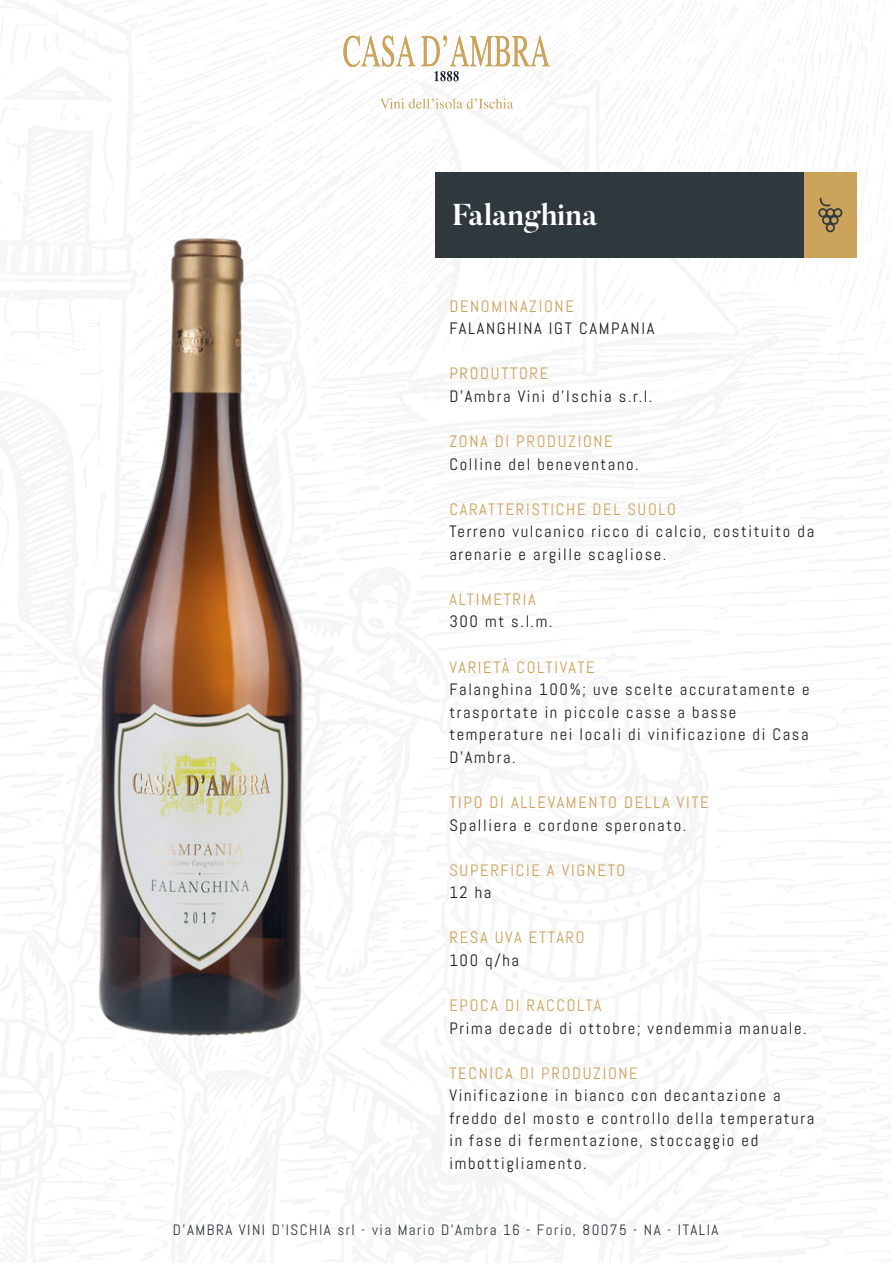
<style>
.page{position:relative;width:893px;height:1263px;background:#fff}
.page>*{position:absolute;margin:0;border:0;box-sizing:border-box;transform-origin:0 0}
.t1{font:700 30px "Butler";color:#fff}
.t2{font:16.5px/22.5px "Abel";letter-spacing:.1em;color:#1d1d1b}
.t3{font:16.5px "Abel";letter-spacing:.1em;color:#cba35b}
.t4{font:15px "Abel";letter-spacing:.1em;color:#2e383d}
</style>
<div class="page">
<div style="left:435px;top:173px;width:369px;height:85px;background:#2e383d"></div>
<div style="left:804px;top:173px;width:52px;height:85px;background:#cba35b"></div>
<svg style="left:818px;top:198px;width:24px;height:34px"></svg>
<svg style="left:343px;top:36px;width:72px;height:31px"></svg>
<svg style="left:421px;top:36px;width:128px;height:45px"></svg>
<svg style="left:380px;top:98px;width:133px;height:11px"></svg>
<img style="left:98px;top:172px;width:399px;height:865px">
<h1 class="t1" style="left:453px;top:195px;width:146px">Falanghina</h1>
<p class="t3" style="left:449px;top:295px;width:126px">DENOMINAZIONE</p>
<p class="t2" style="left:449px;top:317px;width:206px">FALANGHINA IGT CAMPANIA</p>
<p class="t3" style="left:449px;top:363px;width:100px">PRODUTTORE</p>
<p class="t2" style="left:449px;top:385px;width:204px">D’Ambra Vini d’Ischia s.r.l.</p>
<p class="t3" style="left:449px;top:431px;width:165px">ZONA DI PRODUZIONE</p>
<p class="t2" style="left:449px;top:453px;width:191px">Colline del beneventano.</p>
<p class="t3" style="left:449px;top:498px;width:228px">CARATTERISTICHE DEL SUOLO</p>
<p class="t2" style="left:449px;top:520px;width:366px">Terreno vulcanico ricco di calcio, costituito da arenarie e argille scagliose.</p>
<p class="t3" style="left:449px;top:589px;width:88px">ALTIMETRIA</p>
<p class="t2" style="left:449px;top:611px;width:105px">300 mt s.l.m.</p>
<p class="t3" style="left:449px;top:656px;width:147px">VARIETÀ COLTIVATE</p>
<p class="t2" style="left:449px;top:678px;width:362px">Falanghina 100%; uve scelte accuratamente e trasportate in piccole casse a basse temperature nei locali di vinificazione di Casa D’Ambra.</p>
<p class="t3" style="left:449px;top:792px;width:261px">TIPO DI ALLEVAMENTO DELLA VITE</p>
<p class="t2" style="left:449px;top:814px;width:238px">Spalliera e cordone speronato.</p>
<p class="t3" style="left:449px;top:859px;width:177px">SUPERFICIE A VIGNETO</p>
<p class="t2" style="left:449px;top:881px;width:44px">12 ha</p>
<p class="t3" style="left:449px;top:927px;width:137px">RESA UVA ETTARO</p>
<p class="t2" style="left:449px;top:949px;width:71px">100 q/ha</p>
<p class="t3" style="left:449px;top:995px;width:153px">EPOCA DI RACCOLTA</p>
<p class="t2" style="left:449px;top:1017px;width:359px">Prima decade di ottobre; vendemmia manuale.</p>
<p class="t3" style="left:449px;top:1062px;width:190px">TECNICA DI PRODUZIONE</p>
<p class="t2" style="left:449px;top:1084px;width:366px">Vinificazione in bianco con decantazione a freddo del mosto e controllo della temperatura in fase di fermentazione, stoccaggio ed imbottigliamento.</p>
<p class="t4" style="left:173px;top:1221px;width:547px">D’AMBRA VINI D’ISCHIA srl - via Mario D’Ambra 16 - Forio, 80075 - NA - ITALIA</p>
</div>
